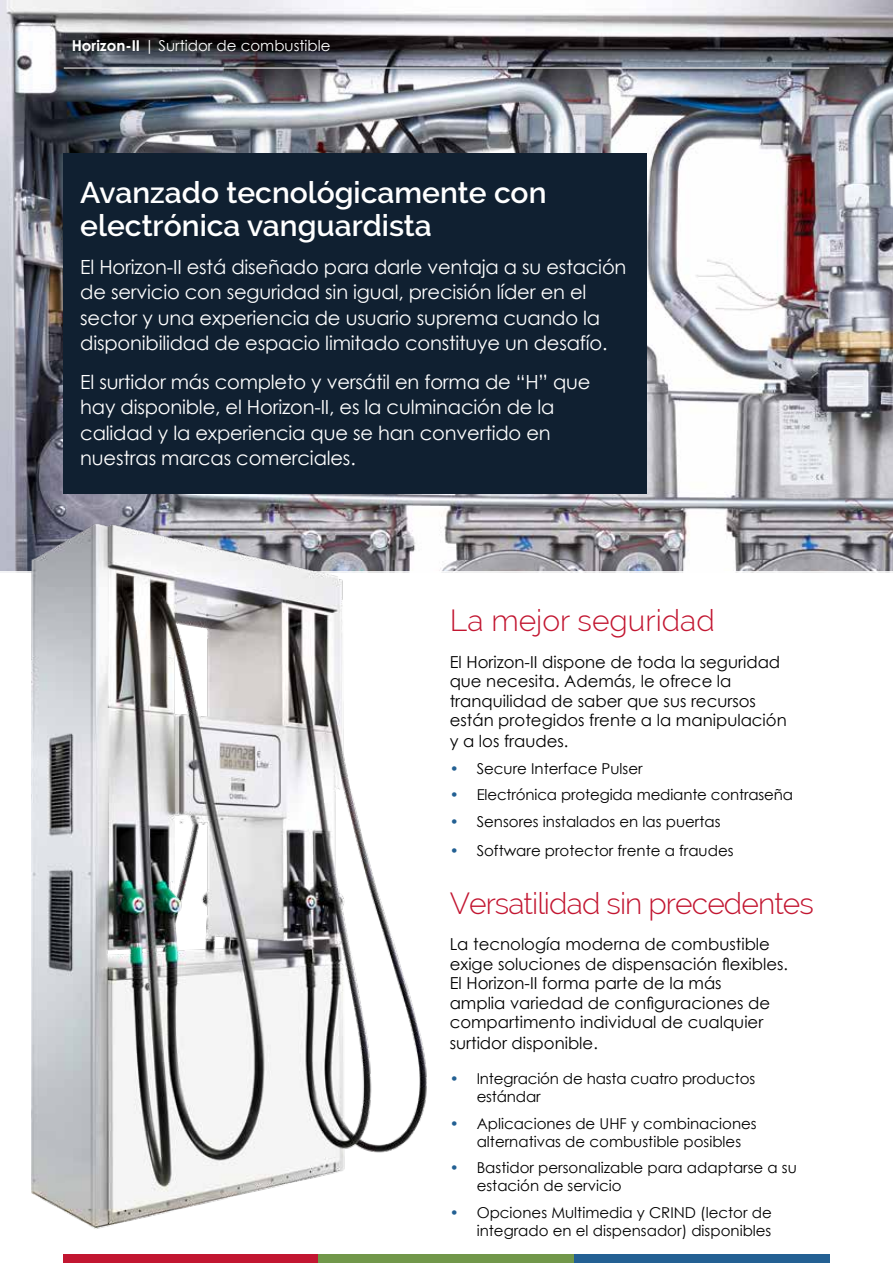
<style>
.page{position:relative;width:893px;height:1263px;background:#fff}
.page>*{position:absolute;margin:0;border:0;box-sizing:border-box;transform-origin:0 0}
.t1{font:600 30px/33px "Raleway";color:#fff}
.t2{font:300 30px "Raleway";letter-spacing:-.03em;color:#c21631}
.t3{font:300 30px "Raleway";color:#c21631}
.t4{font:19.5px/25.5px "Century Gothic";letter-spacing:-.01em;color:#fff}
.t5{font:16.5px/19.5px "Century Gothic";color:#000}
.t6{font:15px/18px "Century Gothic";color:#000}
.t7{font:15px "Century Gothic";color:#fff}
.s1{font-weight:700}
.s2{color:#236093}
</style>
<div class="page">
<img style="left:0;top:0;width:893px;height:571px">
<hr style="left:64px;top:68px;width:765px;height:1px;background:#fff">
<div style="left:319px;top:1254px;width:255px;height:9px;background:#71974a"></div>
<div style="left:574px;top:1254px;width:255px;height:9px;background:#236093"></div>
<div style="left:63px;top:153px;width:583px;height:340px;background:#102031"></div>
<img style="left:32px;top:468px;width:424px;height:795px">
<p class="t7" style="left:72px;top:35px;width:260px"><span class="s1">Horizon-II</span> | Surtidor de combustible</p>
<h1 class="t1" style="left:80px;top:176px;width:468px">Avanzado tecnológicamente con electrónica vanguardista</h1>
<h2 class="t4" style="left:80px;top:254px;width:548px">El Horizon-II está diseñado para darle ventaja a su estación de servicio con seguridad sin igual, precisión líder en el sector y una experiencia de usuario suprema cuando la disponibilidad de espacio limitado constituye un desafío.</h2>
<h2 class="t4" style="left:80px;top:369px;width:512px">El surtidor más completo y versátil en forma de “H” que hay disponible, el Horizon-II, es la culminación de la calidad y la experiencia que se han convertido en nuestras marcas comerciales.</h2>
<h1 class="t3" style="left:450px;top:603px;width:267px">La mejor seguridad</h1>
<p class="t5" style="left:450px;top:652px;width:339px">El Horizon-II dispone de toda la seguridad que necesita. Además, le ofrece la tranquilidad de saber que sus recursos están protegidos frente a la manipulación</p>
<p class="t5" style="left:450px;top:731px;width:120px">y a los fraudes.</p>
<p class="t6" style="left:450px;top:759px;width:195px"><span class="s2">•</span> Secure Interface Pulser</p>
<p class="t6" style="left:450px;top:785px;width:345px"><span class="s2">•</span> Electrónica protegida mediante contraseña</p>
<p class="t6" style="left:450px;top:812px;width:272px"><span class="s2">•</span> Sensores instalados en las puertas</p>
<p class="t6" style="left:450px;top:842px;width:285px"><span class="s2">•</span> Software protector frente a fraudes</p>
<h1 class="t2" style="left:450px;top:885px;width:366px">Versatilidad sin precedentes</h1>
<p class="t5" style="left:450px;top:934px;width:340px">La tecnología moderna de combustible exige soluciones de dispensación flexibles.<br>El Horizon-II forma parte de la más<br>amplia variedad de configuraciones de compartimento individual de cualquier</p>
<p class="t5" style="left:450px;top:1033px;width:150px">surtidor disponible.</p>
<p class="t6" style="left:477px;top:1069px;width:280px;text-indent:-27px"><span class="s2">•</span> Integración de hasta cuatro productos estándar</p>
<p class="t6" style="left:477px;top:1114px;width:282px;text-indent:-27px"><span class="s2">•</span> Aplicaciones de UHF y combinaciones alternativas de combustible posibles</p>
<p class="t6" style="left:477px;top:1158px;width:322px;text-indent:-27px"><span class="s2">•</span> Bastidor personalizable para adaptarse a su estación de servicio</p>
<p class="t6" style="left:450px;top:1203px;width:324px;text-align:right"><span class="s2">•</span> Opciones Multimedia y CRIND (lector de integrado en el dispensador) disponibles</p>
</div>
